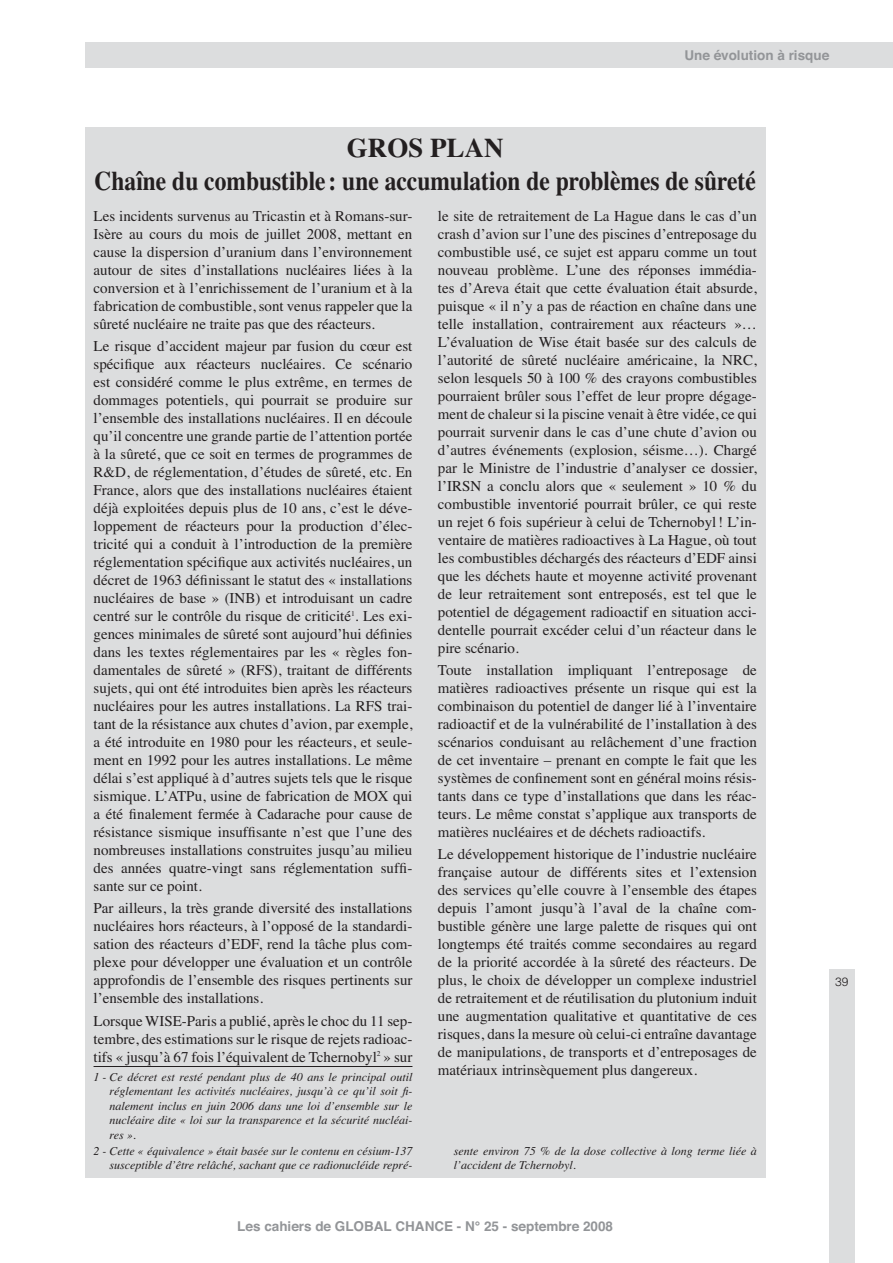
<style>
.page{position:relative;width:893px;height:1263px;background:#fff}
.page>*{position:absolute;margin:0;border:0;box-sizing:border-box;transform-origin:0 0}
.t1{font:700 27px/32.4px "Times";color:#231f20;text-align:center}
.t2{font:15px/18px "Times";color:#231f20;text-align:justify}
.t3{font:700 13.5px "Helvetica";color:#939598}
.t4{font:italic 12px/14.4px "Times";color:#231f20;text-align:justify}
.t5{font:300 12px "Helvetica";color:#231f20}
</style>
<div class="page">
<div style="left:85px;top:43px;width:808px;height:25px;background:#dcddde"></div>
<div style="left:829px;top:969px;width:26px;height:294px;background:#dcddde"></div>
<div style="left:85px;top:128px;width:680px;height:1050px;background:#dcddde"></div>
<hr style="left:94px;top:1066px;width:318px;height:1px;background:#231f20">
<p class="t3" style="left:684px;top:51px;width:146px">Une évolution à risque</p>
<p class="t1" style="left:95px;top:135px;width:663px">GROS PLAN<br>Chaîne du combustible : une accumulation de problèmes de sûreté</p>
<p class="t2" style="left:94px;top:208px;width:320px">Les incidents survenus au Tricastin et à Romans-sur-Isère au cours du mois de juillet 2008, mettant en cause la dispersion d’uranium dans l’environnement autour de sites d’installations nucléaires liées à la conversion et à l’enrichissement de l’uranium et à la fabrication de combustible, sont venus rappeler que la sûreté nucléaire ne traite pas que des réacteurs.</p>
<p class="t2" style="left:94px;top:338px;width:320px">Le risque d’accident majeur par fusion du cœur est spécifique aux réacteurs nucléaires. Ce scénario est considéré comme le plus extrême, en termes de dommages potentiels, qui pourrait se produire sur l’ensemble des installations nucléaires. Il en découle qu’il concentre une grande partie de l’attention portée à la sûreté, que ce soit en termes de programmes de R&amp;D, de réglementation, d’études de sûreté, etc. En France, alors que des installations nucléaires étaient déjà exploitées depuis plus de 10 ans, c’est le déve&shy;loppement de réacteurs pour la production d’élec&shy;tricité qui a conduit à l’introduction de la première réglementation spécifique aux activités nucléaires, un décret de 1963 définissant le statut des « installations nucléaires de base » (INB) et introduisant un cadre centré sur le contrôle du risque de criticité<sup>1</sup>. Les exi&shy;gences minimales de sûreté sont aujourd’hui définies dans les textes réglementaires par les « règles fon&shy;damentales de sûreté » (RFS), traitant de différents sujets, qui ont été introduites bien après les réacteurs nucléaires pour les autres installations. La RFS trai&shy;tant de la résistance aux chutes d’avion, par exemple, a été introduite en 1980 pour les réacteurs, et seule&shy;ment en 1992 pour les autres installations. Le même délai s’est appliqué à d’autres sujets tels que le risque sismique. L’ATPu, usine de fabrication de MOX qui a été finalement fermée à Cadarache pour cause de résistance sismique insuffisante n’est que l’une des nombreuses installations construites jusqu’au milieu des années quatre-vingt sans réglementation suffi&shy;sante sur ce point.</p>
<p class="t2" style="left:94px;top:901px;width:320px">Par ailleurs, la très grande diversité des installations nucléaires hors réacteurs, à l’opposé de la standardi&shy;sation des réacteurs d’EDF, rend la tâche plus com&shy;plexe pour développer une évaluation et un contrôle approfondis de l’ensemble des risques pertinents sur l’ensemble des installations.</p>
<p class="t2" style="left:94px;top:1013px;width:320px">Lorsque WISE-Paris a publié, après le choc du 11 sep&shy;tembre, des estimations sur le risque de rejets radioac&shy;tifs « jusqu’à 67 fois l’équivalent de Tchernobyl<sup>2</sup> » sur</p>
<p class="t4" style="left:110px;top:1071px;width:304px;text-indent:-16px">1 - Ce décret est resté pendant plus de 40 ans le principal outil réglementant les activités nucléaires, jusqu’à ce qu’il soit fi&shy;nalement inclus en juin 2006 dans une loi d’ensemble sur le nucléaire dite « loi sur la transparence et la sécurité nucléai&shy;res ».</p>
<p class="t4" style="left:94px;top:1145px;width:320px;text-align:right">2 - Cette « équivalence » était basée sur le contenu en césium-137 susceptible d’être relâché, sachant que ce radionucléide repré-</p>
<p class="t2" style="left:438px;top:208px;width:320px">le site de retraitement de La Hague dans le cas d’un crash d’avion sur l’une des piscines d’entreposage du combustible usé, ce sujet est apparu comme un tout nouveau problème. L’une des réponses immédia&shy;tes d’Areva était que cette évaluation était absurde, puisque « il n’y a pas de réaction en chaîne dans une telle installation, contrairement aux réacteurs »… L’évaluation de Wise était basée sur des calculs de l’autorité de sûreté nucléaire américaine, la NRC, selon lesquels 50 à 100 % des crayons combustibles pourraient brûler sous l’effet de leur propre dégage&shy;ment de chaleur si la piscine venait à être vidée, ce qui pourrait survenir dans le cas d’une chute d’avion ou d’autres événements (explosion, séisme…). Chargé par le Ministre de l’industrie d’analyser ce dossier, l’IRSN a conclu alors que « seulement » 10 % du combustible inventorié pourrait brûler, ce qui reste un rejet 6 fois supérieur à celui de Tchernobyl ! L’in&shy;ventaire de matières radioactives à La Hague, où tout les combustibles déchargés des réacteurs d’EDF ainsi que les déchets haute et moyenne activité provenant de leur retraitement sont entreposés, est tel que le potentiel de dégagement radioactif en situation acci&shy;dentelle pourrait excéder celui d’un réacteur dans le pire scénario.</p>
<p class="t2" style="left:438px;top:662px;width:320px">Toute installation impliquant l’entreposage de matières radioactives présente un risque qui est la combinaison du potentiel de danger lié à l’inventaire radioactif et de la vulnérabilité de l’installation à des scénarios conduisant au relâchement d’une fraction de cet inventaire – prenant en compte le fait que les systèmes de confinement sont en général moins résis&shy;tants dans ce type d’installations que dans les réac&shy;teurs. Le même constat s’applique aux transports de matières nucléaires et de déchets radioactifs.</p>
<p class="t2" style="left:438px;top:847px;width:320px">Le développement historique de l’industrie nucléaire française autour de différents sites et l’extension des services qu’elle couvre à l’ensemble des étapes depuis l’amont jusqu’à l’aval de la chaîne com&shy;bustible génère une large palette de risques qui ont longtemps été traités comme secondaires au regard de la priorité accordée à la sûreté des réacteurs. De plus, le choix de développer un complexe industriel de retraitement et de réutilisation du plutonium induit une augmentation qualitative et quantitative de ces risques, dans la mesure où celui-ci entraîne davantage de manipulations, de transports et d’entreposages de matériaux intrinsèquement plus dangereux.</p>
<p class="t4" style="left:454px;top:1145px;width:304px">sente environ 75 % de la dose collective à long terme liée à l’accident de Tchernobyl.</p>
<p class="t3" style="left:237px;top:1221px;width:377px">Les cahiers de GLOBAL CHANCE - N° 25 - septembre 2008</p>
<p class="t5" style="left:835px;top:977px;width:15px">39</p>
</div>
